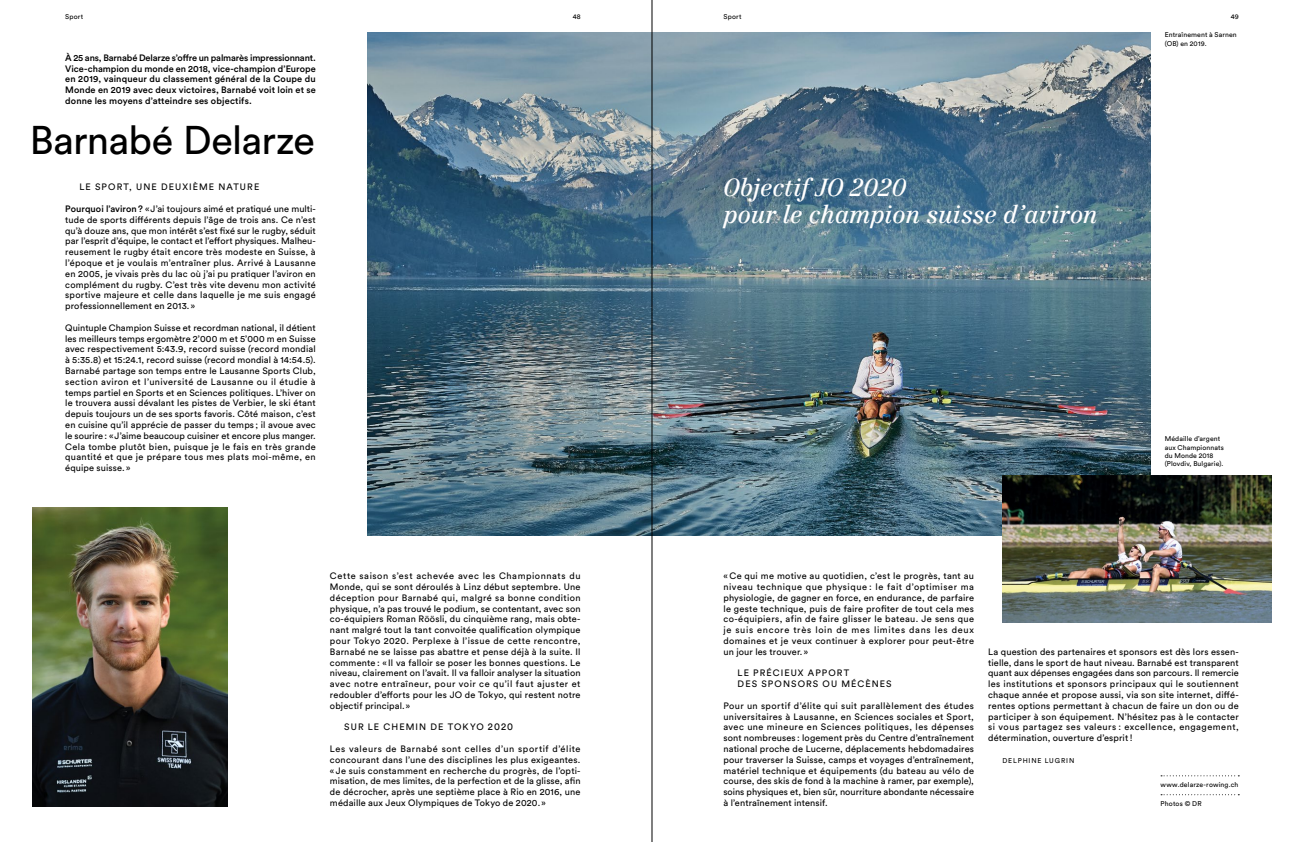
<style>
.page{position:relative;width:1304px;height:842px;background:#fff}
.page>*{position:absolute;margin:0;border:0;box-sizing:border-box;transform-origin:0 0}
.t1{font:39.7px "Circular Std";letter-spacing:-.015em;color:#000}
.t2{font:italic 24.3px/27px "Centennial";color:#fff}
.t3{font:9.2px/10.8px "Circular Std";letter-spacing:.03em;color:#000;text-align:justify}
.t4{font:500 9.2px/10.8px "Circular Std";letter-spacing:.015em;color:#000;text-align:justify}
.t5{font:9.2px "Circular Std";letter-spacing:.12em;color:#000}
.t6{font:9.2px/10.8px "Circular Std";letter-spacing:.115em;color:#000}
.t7{font:6.9px/8.1px "Circular Std";letter-spacing:.025em;color:#000}
.t8{font:6.9px "Circular Std";letter-spacing:.125em;color:#000}
.s1{font-weight:500}
.s2{font-size:10px}
</style>
<div class="page">
<img style="left:367px;top:33px;width:783px;height:503px">
<svg style="left:1161px;top:775px;width:78px;height:1px"></svg>
<svg style="left:1161px;top:794px;width:78px;height:1px"></svg>
<img style="left:33px;top:508px;width:195px;height:298px">
<img style="left:1002px;top:475px;width:269px;height:147px">
<hr style="left:652px;top:0;width:1px;height:842px;background:#000">
<p class="t7" style="left:65px;top:12px;width:20px">Sport</p>
<p class="t7" style="left:573px;top:12px;width:9px">48</p>
<p class="t7" style="left:723px;top:12px;width:20px">Sport</p>
<p class="t7" style="left:1231px;top:12px;width:9px">49</p>
<p class="t4" style="left:65px;top:52px;width:252px">À 25 ans, Barnabé Delarze s’offre un palmarès impressionnant.<br>Vice-champion du monde en 2018, vice-champion d’Europe en 2019, vainqueur du classement général de la Coupe du Monde en 2019 avec deux victoires, Barnabé voit loin et se donne les moyens d’atteindre ses objectifs.</p>
<p class="t7" style="left:1165px;top:31px;width:74px">Entraînement à Sarnen (OB) en 2019.</p>
<h1 class="t1" style="left:30px;top:116px;width:287px">Barnabé Delarze</h1>
<p class="t5" style="left:79px;top:182px;width:181px">Le sport, une deuxième nature</p>
<p class="t3" style="left:65px;top:203px;width:252px"><span class="s1">Pourquoi l’aviron?</span> «J’ai toujours aimé et pratiqué une multi&shy;tude de sports différents depuis l’âge de trois ans. Ce n’est qu’à douze ans, que mon intérêt s’est fixé sur le rugby, séduit par l’esprit d’équipe, le contact et l’effort physiques. M alheu&shy;reusement le rugby était encore très modeste en Suisse, à l’époque et je voulais m’entraîner plus. Arrivé à Lausanne en 2005, je vivais près du lac où j’ai pu pratiquer l’aviron en complément du rugby. C’est très vite devenu mon activité sportive majeure et celle dans laquelle je me suis engagé professionnellement en 2013. »</p>
<p class="t3" style="left:65px;top:322px;width:252px">Quintuple Champion Suisse et recordman national, il détient les meilleurs temps ergomètre 2’000 m et 5’000 m en Suisse avec respectivement 5:43.9, record suisse (record mondial à 5:35.8) et 15:24.1, record suisse (record mondial à 14:54.5).<br>Barnabé partage son temps entre le Lausanne Sports Club, section aviron et l’université de Lausanne ou il étudie à temps partiel en Sports et en Sciences politiques. L’hiver on le trouvera aussi dévalant les pistes de Verbier, le ski étant depuis toujours un de ses sports favoris. Côté maison, c’est en cuisine qu’il apprécie de passer du temps ; il avoue avec le sourire: «J’aime beaucoup cuisiner et encore plus manger.<br>Cela tombe plutôt bien, puisque je le fais en très grande quantité et que je prépare tous mes plats moi-même, en équipe suisse. »</p>
<p class="t3" style="left:330px;top:570px;width:252px">Cette saison s’est achevée avec les Championnats du Monde, qui se sont déroulés à Linz début septembre. U ne déception pour Barnabé qui, malgré sa bonne condition physique, n’a pas trouvé le podium, se contentant, avec son co-équipiers Roman Röösli, du cinquième rang, mais obte&shy;nant malgré tout la tant convoitée qualification olympique pour Tokyo 2020. Perplexe à l’issue de cette rencontre, Barnabé ne se laisse pas abattre et pense déjà à la suite. I l commente : « I l va falloir se poser les bonnes questions. Le niveau, clairement on l’avait. I l va falloir analyser la situation avec notre entraîneur, pour voir ce qu’il faut ajuster et redoubler d’efforts pour les JO de Tokyo, qui restent notre objectif principal. »</p>
<p class="t5" style="left:344px;top:722px;width:171px">Sur le chemin de Tokyo <span class="s2">2020</span></p>
<p class="t3" style="left:330px;top:743px;width:252px">Les valeurs de Barnabé sont celles d’un sportif d’élite concourant dans l’une des disciplines les plus exigeantes. « Je suis constamment en recherche du progrès, de l’opti&shy;misation, de mes limites, de la perfection et de la glisse, afin de décrocher, après une septième place à Rio en 2016, une médaille aux Jeux Olympiques de Tokyo de 2020. »</p>
<h2 class="t2" style="left:723px;top:173px;width:376px">Objectif JO 2020<br>pour le champion suisse d’aviron</h2>
<p class="t7" style="left:1165px;top:435px;width:61px">Médaille d’argent aux Championnats du Monde 2018 (Plovdiv, Bulgarie).</p>
<p class="t3" style="left:723px;top:570px;width:252px">« Ce qui me motive au quotidien, c’est le progrès, tant au niveau technique que physique : le fait d’optimiser ma physiologie, de gagner en force, en endurance, de parfaire le geste technique, puis de faire profiter de tout cela mes co-équipiers, afin de faire glisser le bateau. Je sens que je suis encore très loin de mes limites dans les deux domaines et je veux continuer à explorer pour peut-être un jour les trouver. »</p>
<p class="t6" style="left:738px;top:668px;width:154px">Le précieux apport<br>des sponsors ou mécènes</p>
<p class="t3" style="left:723px;top:700px;width:252px">Pour un sportif d’élite qui suit parallèlement des études universitaires à Lausanne, en Sciences sociales et Sport, avec une mineure en Sciences politiques, les dépenses sont nombreuses : logement près du Centre d’entraînement national proche de Lucerne, déplacements hebdomadaires pour traverser la Suisse, camps et voyages d’entraînement, matériel technique et équipements (du bateau au vélo de course, des skis de fond à la machine à ramer, par exemple), soins physiques et, bien sûr, nourriture abondante nécessaire à l’entraînement intensif.</p>
<p class="t3" style="left:988px;top:646px;width:252px">La question des partenaires et sponsors est dès lors essen&shy;tielle, dans le sport de haut niveau. Barnabé est transparent quant aux dépenses engagées dans son parcours. I l remercie les institutions et sponsors principaux qui le soutiennent chaque année et propose aussi, via son site internet, diffé&shy;rentes options permettant à chacun de faire un don ou de participer à son équipement. N ’hésitez pas à le contacter si vous partagez ses valeurs : excellence, engagement, détermination, ouverture d’esprit!</p>
<p class="t8" style="left:1002px;top:756px;width:73px">Delphine Lugrin</p>
<p class="t7" style="left:1161px;top:780px;width:79px">www.delarze-rowing.ch</p>
<p class="t7" style="left:1161px;top:799px;width:37px">Photos © DR</p>
</div>
